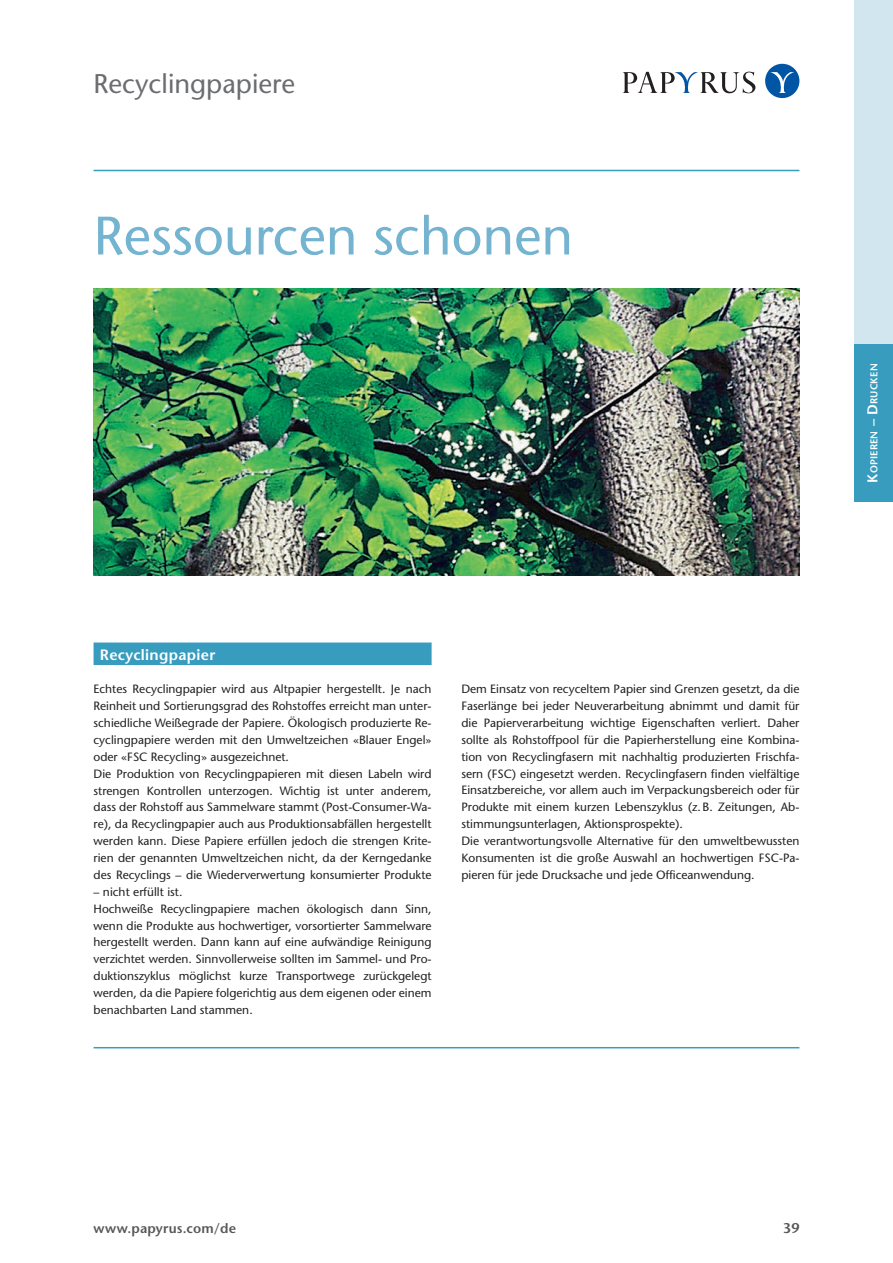
<style>
.page{position:relative;width:893px;height:1263px;background:#fff}
.page>*{position:absolute;margin:0;border:0;box-sizing:border-box;transform-origin:0 0}
.t1{font:54px "Papyrus Sans";color:#74b4d0}
.t2{font:27px "Papyrus Sans";color:#6c6d70}
.t3{font:600 15px "Papyrus Sans";letter-spacing:.02em;color:#fff}
.t4{font:600 14.1px "Papyrus Sans";color:#57585a}
.t5{font:600 13.5px "Stone Sans";letter-spacing:.015em;color:#57585a}
.t6{font:12px/16.8px "Papyrus Sans";color:#231f20}
.t7{font:600 10.05px "Papyrus Sans";letter-spacing:.015em;color:#fff}
.s1{font-size:14.25px}
</style>
<div class="page">
<div style="left:855px;top:0;width:38px;height:344px;background:#d2e6f0"></div>
<div style="left:855px;top:344px;width:38px;height:158px;background:#379cbe"></div>
<div style="left:765px;top:64px;width:34px;height:34px;background:#0155a5;border-radius:50%"></div>
<svg style="left:622px;top:72px;width:133px;height:22px"></svg>
<svg style="left:770px;top:72px;width:24px;height:21px"></svg>
<hr style="left:94px;top:170px;width:705px;height:1px;background:#379cbe">
<hr style="left:94px;top:1047px;width:705px;height:1px;background:#379cbe">
<div style="left:94px;top:642px;width:338px;height:23px;background:#379cbe"></div>
<img style="left:94px;top:288px;width:705px;height:287px">
<h2 class="t2" style="left:94px;top:67px;width:203px">Recyclingpapiere</h2>
<h1 class="t1" style="left:94px;top:204px;width:481px">Ressourcen schonen</h1>
<p class="t3" style="left:100px;top:645px;width:117px">Recyclingpapier</p>
<p class="t6" style="left:94px;top:681px;width:340px">Echtes Recyclingpapier wird aus Altpapier hergestellt. Je nach Reinheit und Sortierungsgrad des Rohstoffes erreicht man unter&shy;schiedliche Weißegrade der Papiere. Ökologisch produzierte Re&shy;cyclingpapiere werden mit den Umweltzeichen «Blauer Engel» oder «FSC Recycling» ausgezeichnet.<br>Die Produktion von Recyclingpapieren mit diesen Labeln wird strengen Kontrollen unterzogen. Wichtig ist unter anderem, dass der Rohstoff aus Sammelware stammt (Post-Consumer-Wa&shy;re), da Recyclingpapier auch aus Produktionsabfällen hergestellt werden kann. Diese Papiere erfüllen jedoch die strengen Krite&shy;rien der genannten Umweltzeichen nicht, da der Kerngedanke des Recyclings – die Wiederverwertung konsumierter Produkte</p>
<p class="t6" style="left:94px;top:883px;width:340px">– nicht erfüllt ist.<br>Hochweiße Recyclingpapiere machen ökologisch dann Sinn, wenn die Produkte aus hochwertiger, vorsortierter Sammelware hergestellt werden. Dann kann auf eine aufwändige Reinigung verzichtet werden. Sinnvollerweise sollten im Sammel- und Pro&shy;duktionszyklus möglichst kurze Transportwege zurückgelegt werden, da die Papiere folgerichtig aus dem eigenen oder einem benachbarten Land stammen.</p>
<p class="t6" style="left:461px;top:681px;width:340px">Dem Einsatz von recyceltem Papier sind Grenzen gesetzt, da die Faserlänge bei jeder Neuverarbeitung abnimmt und damit für die Papierverarbeitung wichtige Eigenschaften verliert. Daher sollte als Rohstoffpool für die Papierherstellung eine Kombina&shy;tion von Recyclingfasern mit nachhaltig produzierten Frischfa&shy;sern (FSC) eingesetzt werden. Recyclingfasern finden vielfältige Einsatzbereiche, vor allem auch im Verpackungsbereich oder für Produkte mit einem kurzen Lebenszyklus (z.B. Zeitungen, Ab&shy;stimmungsunterlagen, Aktionsprospekte).<br>Die verantwortungsvolle Alternative für den umweltbewussten Konsumenten ist die große Auswahl an hochwertigen FSC-Pa&shy;pieren für jede Drucksache und jede Officeanwendung.</p>
<p class="t7" style="left:868px;top:483px;width:120px;rotate:-90deg"><span class="s1">K</span>OPIEREN <span class="s1">– D</span>RUCKEN</p>
<p class="t5" style="left:94px;top:1220px;width:144px">www.papyrus.com/de</p>
<p class="t4" style="left:783px;top:1220px;width:18px">39</p>
</div>
